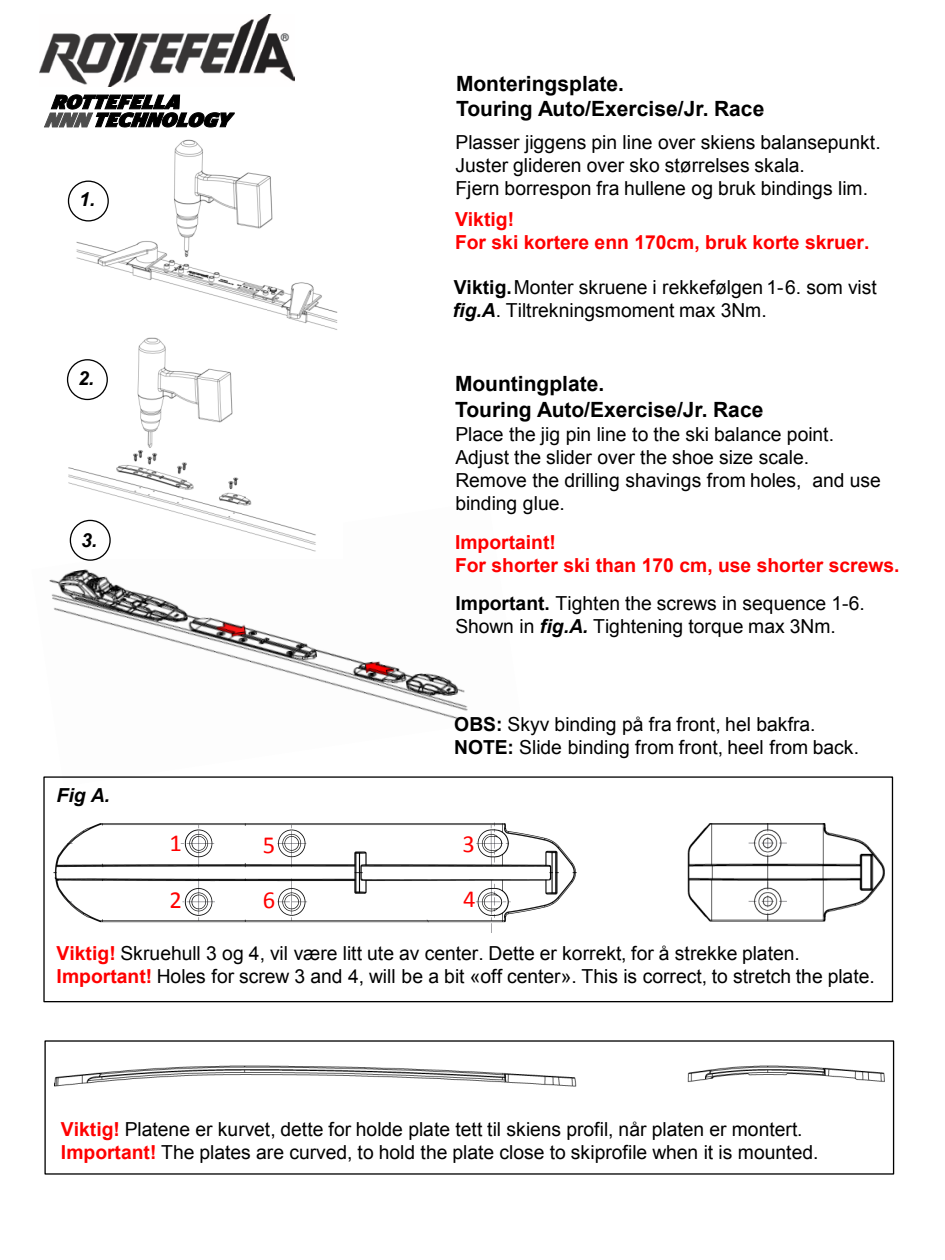
<style>
.page{position:relative;width:945px;height:1260px;background:#fff}
.page>*{position:absolute;margin:0;border:0;box-sizing:border-box;transform-origin:0 0}
.t1{font:24.5px "Calibri";color:#f00}
.t2{font:700 21px/25.2px "Arial";color:#000}
.t3{font:19.25px/23.1px "Arial";color:#000}
.t4{font:700 19.25px/23.1px "Arial";color:#f00}
.t5{font:italic 700 19.25px "Arial";color:#000}
.s1{font-weight:700}
.s2{font-weight:700;font-style:italic}
.s3{font-weight:700;color:#f00}
</style>
<div class="page">
<img style="left:40px;top:14px;width:254px;height:73px">
<img style="left:67px;top:139px;width:271px;height:191px">
<img style="left:49px;top:559px;width:419px;height:160px">
<img style="left:54px;top:823px;width:830px;height:264px">
<svg style="left:44px;top:94px;width:191px;height:34px"></svg>
<div style="left:43px;top:776px;width:850px;height:226px;border:1px solid #000"></div>
<img style="left:66px;top:337px;width:250px;height:222px">
<div style="left:68px;top:181px;width:41px;height:41px;border:1px solid #000;border-radius:50%"></div>
<div style="left:67px;top:359px;width:41px;height:41px;border:1px solid #000;border-radius:50%"></div>
<div style="left:70px;top:520px;width:41px;height:41px;border:1px solid #000;border-radius:50%"></div>
<img style="left:53px;top:822px;width:525px;height:111px">
<p class="t5" style="left:79px;top:187px;width:18px">1.</p>
<p class="t5" style="left:78px;top:365px;width:18px">2.</p>
<p class="t5" style="left:81px;top:528px;width:18px">3.</p>
<p class="t5" style="left:57px;top:782px;width:55px">Fig A.</p>
<p class="t2" style="left:456px;top:72px;width:310px">Monteringsplate.<br>Touring Auto/Exercise/Jr. Race</p>
<p class="t3" style="left:456px;top:131px;width:427px">Plasser jiggens pin line over skiens balansepunkt.<br>Juster glideren over sko størrelses skala.<br>Fjern borrespon fra hullene og bruk bindings lim.</p>
<p class="t4" style="left:455px;top:208px;width:416px">Viktig!<br>For ski kortere enn 170cm, bruk korte skruer.</p>
<p class="t3" style="left:453px;top:276px;width:426px"><span class="s1">Viktig.</span>Monter skruene i rekkefølgen 1-6. som vist <span class="s2">fig.A</span>. Tiltrekningsmoment max 3Nm.</p>
<p class="t2" style="left:455px;top:372px;width:310px">Mountingplate.<br>Touring Auto/Exercise/Jr. Race</p>
<p class="t3" style="left:455px;top:422px;width:427px">Place the jig pin line to the ski balance point.<br>Adjust the slider over the shoe size scale.<br>Remove the drilling shavings from holes, and use binding glue.</p>
<p class="t4" style="left:455px;top:531px;width:446px">Importaint!<br>For shorter ski than 170 cm, use shorter screws.</p>
<p class="t3" style="left:455px;top:592px;width:411px"><span class="s1">Important.</span> Tighten the screws in sequence 1-6.<br>Shown in <span class="s2">fig.A.</span> Tightening torque max 3Nm.</p>
<p class="t3" style="left:454px;top:713px;width:406px"><span class="s1">OBS:</span> Skyv binding på fra front, hel bakfra.<br><span class="s1">NOTE:</span> Slide binding from front, heel from back.</p>
<p class="t1" style="left:169px;top:827px;width:14px">1</p>
<p class="t1" style="left:463px;top:828px;width:14px">3</p>
<p class="t1" style="left:169px;top:884px;width:14px">2</p>
<p class="t1" style="left:463px;top:884px;width:14px">4</p>
<p class="t1" style="left:263px;top:829px;width:14px">5</p>
<p class="t1" style="left:263px;top:884px;width:14px">6</p>
<p class="t3" style="left:57px;top:942px;width:820px"><span class="s3">Viktig!</span> Skruehull 3 og 4, vil være litt ute av center. Dette er korrekt, for å strekke platen.<br><span class="s3">Important!</span> Holes for screw 3 and 4, will be a bit «off center». This is correct, to stretch the plate.</p>
<p class="t3" style="left:61px;top:1118px;width:759px"><span class="s3">Viktig!</span> Platene er kurvet, dette for holde plate tett til skiens profil, når platen er montert.<br><span class="s3">Important!</span> The plates are curved, to hold the plate close to skiprofile when it is mounted.</p>
</div>
